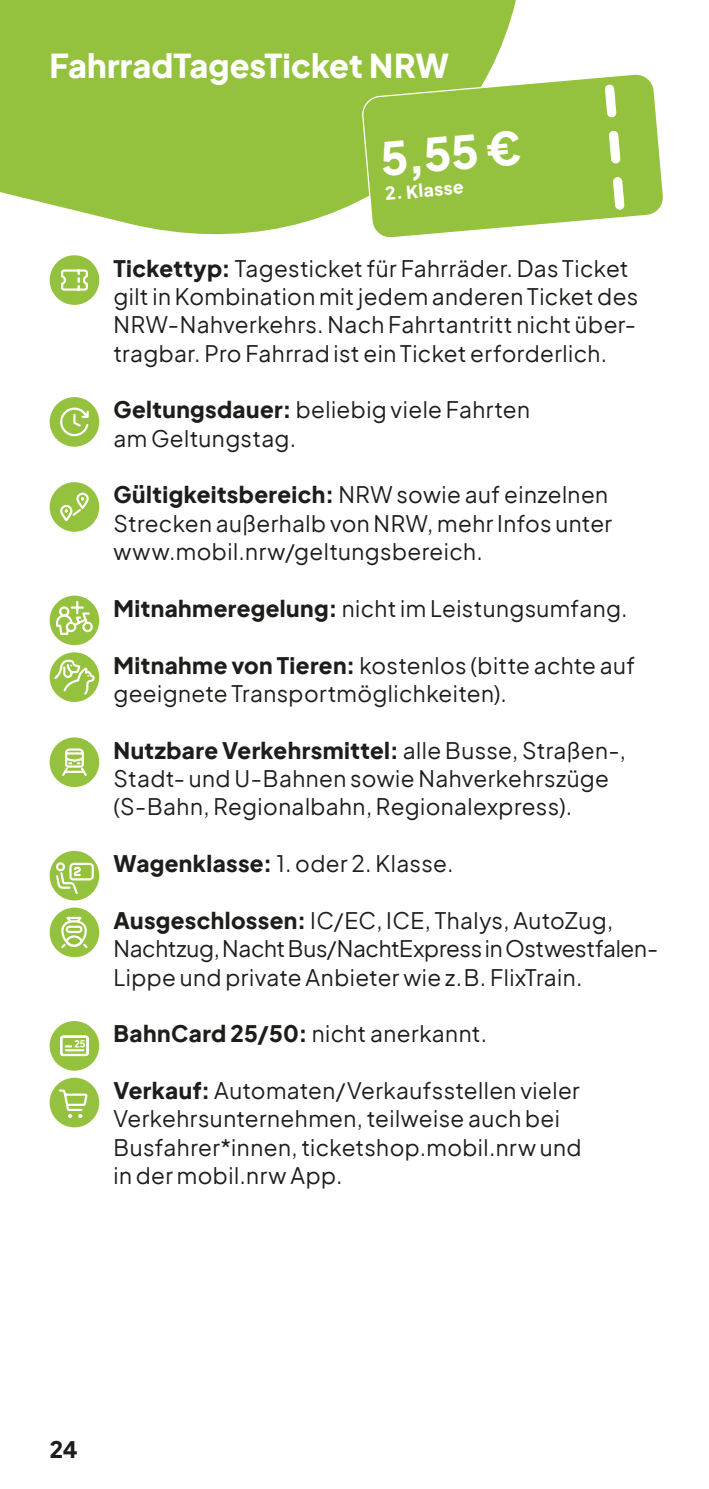
<style>
.page{position:relative;width:709px;height:1489px;background:#fff}
.page>*{position:absolute;margin:0;border:0;box-sizing:border-box;transform-origin:0 0}
.t1{font:800 45px "Plus Jakarta Sans";color:#fff}
.t2{font:800 32.5px "Plus Jakarta Sans";color:#fff}
.t3{font:22.5px/28.2px "Plus Jakarta Sans";letter-spacing:.02em;color:#1d1d1b}
.t4{font:800 22.5px "Plus Jakarta Sans";color:#1d1d1b}
.t5{font:800 17.5px "Plus Jakarta Sans";color:#fff}
.s1{font-weight:800}
.s2{font-weight:400}
</style>
<div class="page">
<div style="left:0;top:0;width:516px;height:235px;background:#95c23e"></div>
<svg style="left:362px;top:73px;width:301px;height:165px;background:#a4ca5a"></svg>
<div style="left:50px;top:255px;width:49px;height:50px;background:#95c23e;border-radius:50%"></div>
<div style="left:50px;top:397px;width:49px;height:49px;background:#95c23e;border-radius:50%"></div>
<svg style="left:60px;top:407px;width:29px;height:29px"></svg>
<div style="left:50px;top:482px;width:49px;height:49px;background:#95c23e;border-radius:50%"></div>
<svg style="left:60px;top:492px;width:29px;height:30px"></svg>
<div style="left:50px;top:595px;width:49px;height:50px;background:#95c23e;border-radius:50%"></div>
<svg style="left:55px;top:599px;width:39px;height:36px"></svg>
<div style="left:50px;top:652px;width:49px;height:50px;background:#95c23e;border-radius:50%"></div>
<div style="left:50px;top:737px;width:49px;height:50px;background:#95c23e;border-radius:50%"></div>
<svg style="left:62px;top:748px;width:25px;height:28px"></svg>
<div style="left:50px;top:850px;width:49px;height:50px;background:#95c23e;border-radius:50%"></div>
<svg style="left:55px;top:861px;width:40px;height:34px"></svg>
<div style="left:50px;top:907px;width:49px;height:50px;background:#95c23e;border-radius:50%"></div>
<svg style="left:61px;top:916px;width:27px;height:32px"></svg>
<div style="left:50px;top:1020px;width:49px;height:50px;background:#95c23e;border-radius:50%"></div>
<svg style="left:60px;top:1035px;width:29px;height:22px"></svg>
<div style="left:50px;top:1077px;width:49px;height:50px;background:#95c23e;border-radius:50%"></div>
<svg style="left:58px;top:1077px;width:31px;height:50px"></svg>
<svg style="left:61px;top:269px;width:27px;height:22px"></svg>
<svg style="left:52px;top:658px;width:44px;height:38px"></svg>
<h2 class="t2" style="left:50px;top:36px;width:401px">FahrradTagesTicket NRW</h2>
<h1 class="t1" style="left:377px;top:118px;width:142px;rotate:-5deg">5,55 €</h1>
<p class="t5" style="left:384px;top:178px;width:80px;rotate:-5deg">2. Klasse</p>
<h3 class="t3" style="left:113px;top:252px;width:517px"><span class="s1">Tickettyp:</span> Tagesticket für Fahrräder. Das Ticket</h3>
<p class="t3" style="left:113px;top:280px;width:526px">gilt in Kombination mit jedem anderen Ticket des<br>NRW-Nahverkehrs. Nach Fahrtantritt nicht über&shy;tragbar. Pro Fahrrad ist ein Ticket erforderlich.</p>
<h3 class="t3" style="left:113px;top:393px;width:418px"><span class="s1">Geltungsdauer:</span> beliebig viele Fahrten</h3>
<p class="t3" style="left:113px;top:422px;width:184px">am Geltungstag.</p>
<h3 class="t3" style="left:113px;top:478px;width:496px"><span class="s1">Gültigkeitsbereich:</span> NRW sowie auf einzelnen</h3>
<p class="t3" style="left:113px;top:507px;width:500px">Strecken außerhalb von NRW, mehr Infos unter www.mobil.nrw/geltungsbereich.</p>
<h3 class="t3" style="left:113px;top:592px;width:516px"><span class="s1">Mitnahmeregelung:</span> nicht im Leistungsumfang.</h3>
<h3 class="t3" style="left:113px;top:648px;width:523px"><span class="s1">Mitnahme von Tieren:</span> kostenlos (bitte achte auf</h3>
<p class="t3" style="left:113px;top:677px;width:395px">geeignete Transportmöglichkeiten).</p>
<h3 class="t4" style="left:113px;top:729px;width:514px">Nutzbare Verkehrsmittel: <span class="s2">alle Busse, Straßen-,</span></h3>
<p class="t3" style="left:113px;top:762px;width:497px">Stadt- und U-Bahnen sowie Nahverkehrszüge (S-Bahn, Regionalbahn, Regionalexpress).</p>
<h3 class="t3" style="left:113px;top:847px;width:341px"><span class="s1">Wagenklasse:</span> 1. oder 2. Klasse.</h3>
<h3 class="t3" style="left:113px;top:904px;width:501px"><span class="s1">Ausgeschlossen:</span> IC/EC, ICE, Thalys, AutoZug,</h3>
<p class="t3" style="left:113px;top:932px;width:546px">Nachtzug, Nacht Bus/NachtExpress in Ostwestfalen-<br>Lippe und private Anbieter wie z. B. FlixTrain.</p>
<h3 class="t3" style="left:113px;top:1017px;width:375px"><span class="s1">BahnCard 25/50:</span> nicht anerkannt.</h3>
<h3 class="t3" style="left:113px;top:1074px;width:468px"><span class="s1">Verkauf:</span> Automaten/Verkaufsstellen vieler</h3>
<p class="t3" style="left:113px;top:1102px;width:469px">Verkehrsunternehmen, teilweise auch bei<br>Busfahrer*innen, ticketshop.mobil.nrw und in der mobil.nrw App.</p>
<p class="t4" style="left:50px;top:1428px;width:30px">24</p>
</div>
